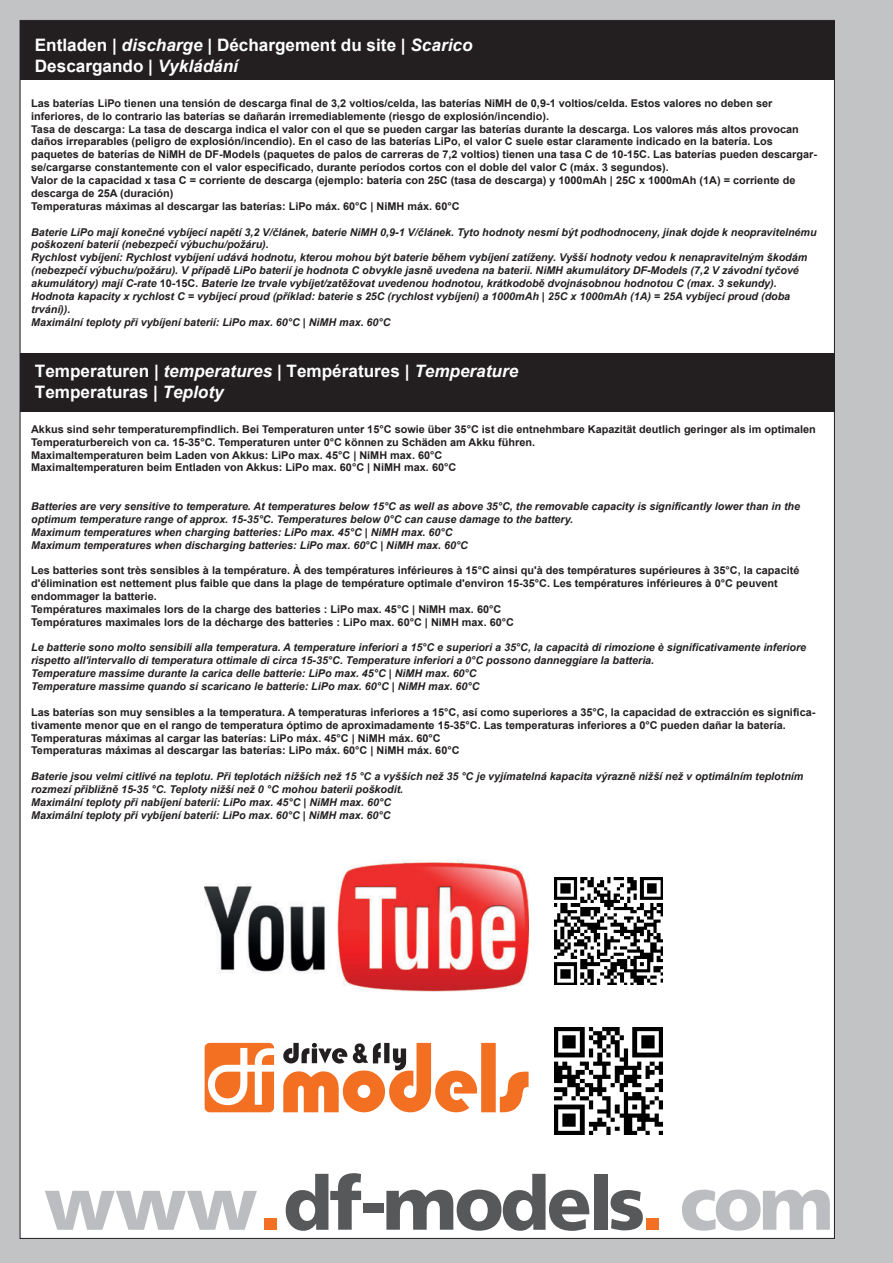
<style>
.page{position:relative;width:893px;height:1263px;background:#c2c3c5}
.page>*{position:absolute;margin:0;border:0;box-sizing:border-box;transform-origin:0 0}
.t1{font:700 17.1px/20.5px "Arial";color:#fff}
.t2{font:700 10.65px/12.9px "Arial";color:#231f20}
.t3{font:italic 700 10.65px/12.9px "Arial";color:#231f20}
.s1{font-style:italic}
.s2{font-style:normal}
</style>
<div class="page">
<div style="left:20px;top:20px;width:815px;height:1219px;background:#fff;border:1px solid #231f20"></div>
<div style="left:20px;top:22px;width:814px;height:58px;background:#231f20"></div>
<div style="left:20px;top:353px;width:814px;height:58px;background:#231f20"></div>
<img style="left:205px;top:859px;width:323px;height:133px">
<img style="left:555px;top:877px;width:107px;height:108px">
<img style="left:555px;top:1027px;width:107px;height:107px">
<svg style="left:205px;top:1043px;width:69px;height:69px"></svg>
<svg style="left:283px;top:1043px;width:246px;height:69px"></svg>
<svg style="left:45px;top:1191px;width:212px;height:39px"></svg>
<div style="left:264px;top:1218px;width:13px;height:11px;background:#f36f21"></div>
<svg style="left:286px;top:1173px;width:75px;height:58px"></svg>
<div style="left:363px;top:1203px;width:21px;height:10px;background:#57585a"></div>
<svg style="left:386px;top:1174px;width:203px;height:57px"></svg>
<div style="left:594px;top:1174px;width:13px;height:55px;background:#57585a"></div>
<svg style="left:611px;top:1190px;width:32px;height:40px"></svg>
<div style="left:646px;top:1218px;width:12px;height:11px;background:#f36f21"></div>
<svg style="left:682px;top:1189px;width:148px;height:42px"></svg>
<h1 class="t1" style="left:35px;top:36px;width:439px">Entladen | <span class="s1">discharge |</span> Déchargement du site | <span class="s1">Scarico<br></span>Descargando <span class="s1">| Vykládání</span></h1>
<p class="t2" style="left:31px;top:98px;width:787px">Las baterías LiPo tienen una tensión de descarga final de 3,2 voltios/celda, las baterías NiMH de 0,9-1 voltios/celda. Estos valores no deben ser inferiores, de lo contrario las baterías se dañarán irremediablemente (riesgo de explosión/incendio).<br>Tasa de descarga: La tasa de descarga indica el valor con el que se pueden cargar las baterías durante la descarga. Los valores más altos provocan daños irreparables (peligro de explosión/incendio). En el caso de las baterías LiPo, el valor C suele estar claramente indicado en la batería. Los paquetes de baterías de NiMH de DF-Models (paquetes de palos de carreras de 7,2 voltios) tienen una tasa C de 10-15C. Las baterías pueden descargar&shy;se/cargarse constantemente con el valor especificado, durante períodos cortos con el doble del valor C (máx. 3 segundos).<br>Valor de la capacidad x tasa C = corriente de descarga (ejemplo: batería con 25C (tasa de descarga) y 1000mAh | 25C x 1000mAh (1A) = corriente de descarga de 25A (duración)<br>Temperaturas máximas al descargar las baterías: LiPo máx. 60°C | NiMH máx. 60°C</p>
<p class="t3" style="left:31px;top:226px;width:787px">Baterie LiPo mají konečné vybíjecí napětí 3,2 V/článek, baterie NiMH 0,9-1 V/článek. Tyto hodnoty nesmí být podhodnoceny, jinak dojde k neopravitelnému poškození baterií (nebezpečí výbuchu/požáru).<br>Rychlost vybíjení: Rychlost vybíjení udává hodnotu, kterou mohou být baterie během vybíjení zatíženy. Vyšší hodnoty vedou k nenapravitelným škodám (nebezpečí výbuchu/požáru). V případě LiPo baterií je hodnota C obvykle jasně uvedena na baterii. NiMH akumulátory DF-Models (7,2 V závodní tyčové akumulátory) mají C-rate <span class="s2">10-15C</span>. Baterie lze trvale vybíjet/zatěžovat uvedenou hodnotou, krátkodobě dvojnásobnou hodnotou C (max. 3 sekundy).<br>Hodnota kapacity x rychlost C = vybíjecí proud (příklad: baterie s 25C (rychlost vybíjení) a 1000mAh | 25C x 1000mAh (1A) = 25A vybíjecí proud (doba trvání)).<br>Maximální teploty při vybíjení baterií: LiPo max. 60°C | NiMH max. 60°C</p>
<h1 class="t1" style="left:35px;top:362px;width:485px">Temperaturen | <span class="s1">temperatures |</span> Températures | <span class="s1">Temperature<br></span>Temperaturas <span class="s1">| Teploty</span></h1>
<p class="t2" style="left:31px;top:424px;width:786px">Akkus sind sehr temperaturempfindlich. Bei Temperaturen unter 15°C sowie über 35°C ist die entnehmbare Kapazität deutlich geringer als im optimalen Temperaturbereich von ca. 15-35°C. Temperaturen unter 0°C können zu Schäden am Akku führen.<br>Maximaltemperaturen beim Laden von Akkus: LiPo max. 45°C | NiMH max. 60°C<br>Maximaltemperaturen beim Entladen von Akkus: LiPo max. 60°C | NiMH max. 60°C</p>
<p class="t3" style="left:31px;top:501px;width:770px">Batteries are very sensitive to temperature. At temperatures below 15°C as well as above 35°C, the removable capacity is significantly lower than in the optimum temperature range of approx. 15-35°C. Temperatures below 0°C can cause damage to the battery.<br>Maximum temperatures when charging batteries: LiPo max. 45°C | NiMH max. 60°C<br>Maximum temperatures when discharging batteries: LiPo max. 60°C | NiMH max. 60°C</p>
<p class="t2" style="left:31px;top:565px;width:770px">Les batteries sont très sensibles à la température. À des températures inférieures à 15°C ainsi qu'à des températures supérieures à 35°C, la capacité d'élimination est nettement plus faible que dans la plage de température optimale d'environ 15-35°C. Les températures inférieures à 0°C peuvent endommager la batterie.<br>Températures maximales lors de la charge des batteries : LiPo max. 45°C | NiMH max. 60°C<br>Températures maximales lors de la décharge des batteries : LiPo max. 60°C | NiMH max. 60°C</p>
<p class="t3" style="left:31px;top:642px;width:777px">Le batterie sono molto sensibili alla temperatura. A temperature inferiori a 15°C e superiori a 35°C, la capacità di rimozione è significativamente inferiore rispetto all'intervallo di temperatura ottimale di circa 15-35°C. Temperature inferiori a 0°C possono danneggiare la batteria.<br>Temperature massime durante la carica delle batterie: LiPo max. 45°C | NiMH max. 60°C<br>Temperature massime quando si scaricano le batterie: LiPo max. 60°C | NiMH max. 60°C</p>
<p class="t2" style="left:31px;top:707px;width:786px">Las baterías son muy sensibles a la temperatura. A temperaturas inferiores a 15°C, así como superiores a 35°C, la capacidad de extracción es significa&shy;tivamente menor que en el rango de temperatura óptimo de aproximadamente 15-35°C. Las temperaturas inferiores a 0°C pueden dañar la batería.<br>Temperaturas máximas al cargar las baterías: LiPo máx. 45°C | NiMH máx. 60°C<br>Temperaturas máximas al descargar las baterías: LiPo máx. 60°C | NiMH máx. 60°C</p>
<p class="t3" style="left:31px;top:770px;width:774px">Baterie jsou velmi citlivé na teplotu. Při teplotách nižších než 15 °C a vyšších než 35 °C je vyjímatelná kapacita výrazně nižší než v optimálním teplotním rozmezí přibližně 15-35 °C. Teploty nižší než 0 °C mohou baterii poškodit.<br>Maximální teploty při nabíjení baterií: LiPo max. 45°C | NiMH max. 60°C<br>Maximální teploty při vybíjení baterií: LiPo max. 60°C | NiMH max. 60°C</p>
</div>
